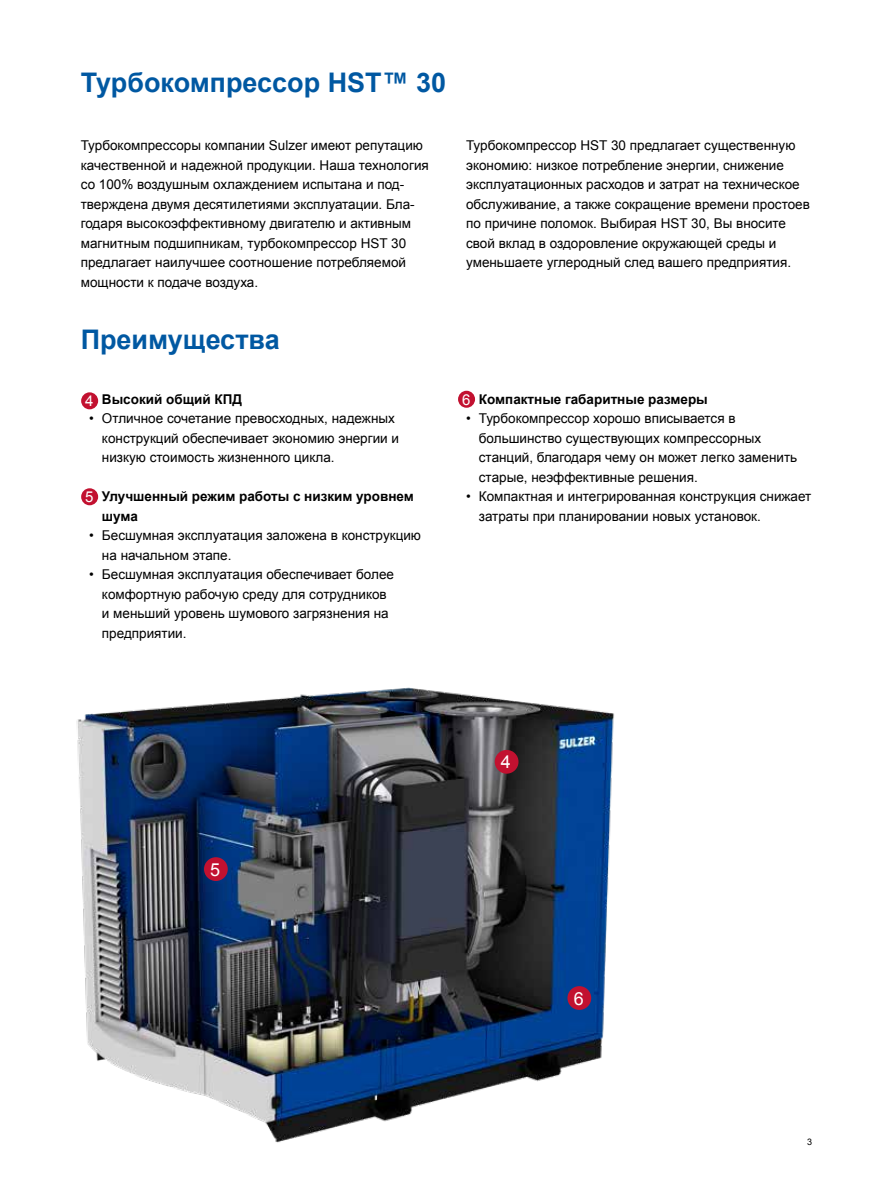
<style>
.page{position:relative;width:893px;height:1191px;background:#fff}
.page>*{position:absolute;margin:0;border:0;box-sizing:border-box;transform-origin:0 0}
.t1{font:700 27px "Arial";color:#0058a2}
.t2{font:18px "Arial";color:#fff}
.t3{font:15px "Arial";color:#fff}
.t4{font:13.5px/19.5px "Arial";color:#000}
.t5{font:700 13.5px/19.5px "Arial";color:#000}
.t6{font:9px "Arial";color:#000}
</style>
<div class="page">
<img style="left:76px;top:687px;width:538px;height:456px">
<div style="left:81px;top:392px;width:17px;height:17px;background:#c21130;border-radius:50%"></div>
<div style="left:81px;top:488px;width:17px;height:17px;background:#c21130;border-radius:50%"></div>
<div style="left:495px;top:750px;width:23px;height:23px;background:#c21130;border-radius:50%"></div>
<div style="left:204px;top:857px;width:24px;height:24px;background:#c21130;border-radius:50%"></div>
<div style="left:567px;top:986px;width:24px;height:24px;background:#c21130;border-radius:50%"></div>
<div style="left:458px;top:391px;width:17px;height:17px;background:#c21130;border-radius:50%"></div>
<h1 class="t1" style="left:81px;top:64px;width:367px">Турбокомпрессор HST™ 30</h1>
<p class="t4" style="left:81px;top:136px;width:350px">Турбокомпрессоры компании Sulzer имеют репутацию качественной и надежной продукции. Наша технология со 100% воздушным охлаждением испытана и под&shy;тверждена двумя десятилетиями эксплуатации. Бла&shy;годаря высокоэффективному двигателю и активным магнитным подшипникам, турбокомпрессор HST 30 предлагает наилучшее соотношение потребляемой мощности к подаче воздуха.</p>
<h1 class="t1" style="left:81px;top:321px;width:201px">Преимущества</h1>
<p class="t5" style="left:89px;top:390px;width:154px">• Высокий общий КПД</p>
<p class="t4" style="left:102px;top:409px;width:299px;text-indent:-13px">• Отличное сочетание превосходных, надежных конструкций обеспечивает экономию энергии и низкую стоимость жизненного цикла.</p>
<p class="t5" style="left:102px;top:487px;width:313px;text-indent:-13px">• Улучшенный режим работы с низким уровнем шума</p>
<p class="t4" style="left:102px;top:526px;width:321px;text-indent:-13px">• Бесшумная эксплуатация заложена в конструкцию на начальном этапе.</p>
<p class="t4" style="left:102px;top:565px;width:294px;text-indent:-13px">• Бесшумная эксплуатация обеспечивает более комфортную рабочую среду для сотрудников и меньший уровень шумового загрязнения на предприятии.</p>
<p class="t3" style="left:85px;top:391px;width:10px">4</p>
<p class="t3" style="left:85px;top:487px;width:10px">5</p>
<p class="t4" style="left:466px;top:136px;width:345px">Турбокомпрессор HST 30 предлагает существенную экономию: низкое потребление энергии, снижение эксплуатационных расходов и затрат на техническое обслуживание, а также сокращение времени простоев по причине поломок. Выбирая HST 30, Вы вносите свой вклад в оздоровление окружающей среды и уменьшаете углеродный след вашего предприятия.</p>
<p class="t5" style="left:466px;top:390px;width:243px">• Компактные габаритные размеры</p>
<p class="t4" style="left:479px;top:409px;width:320px;text-indent:-13px">• Турбокомпрессор хорошо вписывается в большинство существующих компрессорных станций, благодаря чему он может легко заменить старые, неэффективные решения.</p>
<p class="t4" style="left:479px;top:487px;width:334px;text-indent:-13px">• Компактная и интегрированная конструкция снижает затраты при планировании новых установок.</p>
<p class="t3" style="left:462px;top:389px;width:10px">6</p>
<h2 class="t2" style="left:210px;top:857px;width:12px">5</h2>
<h2 class="t2" style="left:501px;top:750px;width:12px">4</h2>
<h2 class="t2" style="left:574px;top:986px;width:12px">6</h2>
<p class="t6" style="left:807px;top:1136px;width:7px">3</p>
</div>
